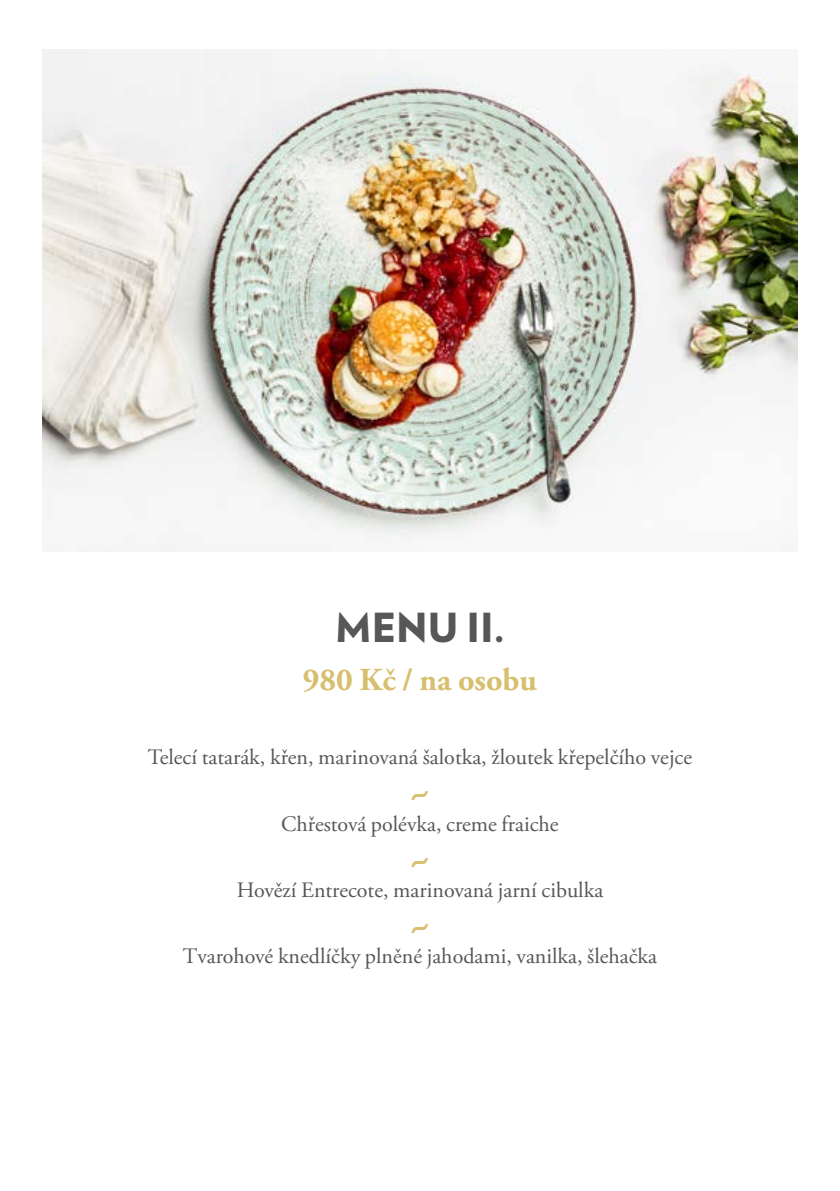
<style>
.page{position:relative;width:840px;height:1191px;background:#fff}
.page>*{position:absolute;margin:0;border:0;box-sizing:border-box;transform-origin:0 0}
.t1{font:900 40px "Verlag";color:#575756}
.t2{font:700 40px "Adobe Garamond Pro";color:#d8bf6e}
.t3{font:700 32px "Adobe Garamond Pro";color:#d8bf6e}
.t4{font:22px "Adobe Garamond Pro";color:#575756}
</style>
<div class="page">
<img style="left:43px;top:49px;width:754px;height:503px">
<h1 class="t1" style="left:335px;top:594px;width:171px">MENU II.</h1>
<h2 class="t3" style="left:303px;top:661px;width:235px">980 Kč / na osobu</h2>
<p class="t4" style="left:148px;top:744px;width:545px">Telecí tatarák, křen, marinovaná šalotka, žloutek křepelčího vejce</p>
<h1 class="t2" style="left:409px;top:768px;width:22px">~</h1>
<p class="t4" style="left:281px;top:810px;width:279px">Chřestová polévka, creme fraiche</p>
<h1 class="t2" style="left:409px;top:834px;width:22px">~</h1>
<p class="t4" style="left:236px;top:876px;width:368px">Hovězí Entrecote, marinovaná jarní cibulka</p>
<h1 class="t2" style="left:409px;top:901px;width:22px">~</h1>
<p class="t4" style="left:183px;top:943px;width:475px">Tvarohové knedlíčky plněné jahodami, vanilka, šlehačka</p>
</div>
